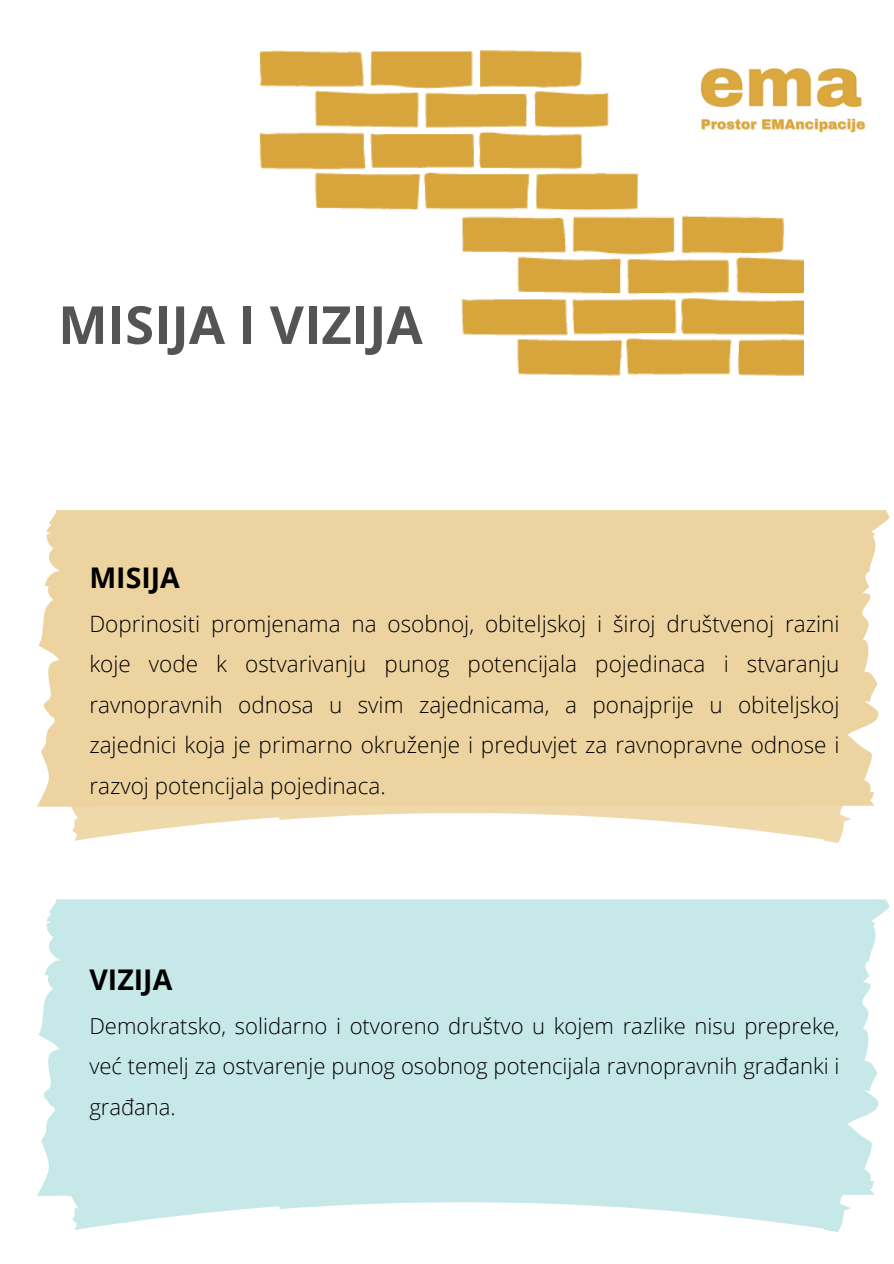
<style>
.page{position:relative;width:894px;height:1264px;background:#fff}
.page>*{position:absolute;margin:0;border:0;box-sizing:border-box;transform-origin:0 0}
.t1{font:700 52.5px "Open Sans";color:#545454}
.t2{font:700 28.5px "Open Sans";color:#000}
.t3{font:300 22.5px/40.5px "Open Sans";color:#000;text-align:justify}
.t4{font:300 22.05px/40.5px "Open Sans";color:#000;text-align:justify}
</style>
<div class="page">
<img style="left:259px;top:50px;width:544px;height:326px">
<img style="left:666px;top:50px;width:200px;height:161px">
<svg style="left:66px;top:806px;width:785px;height:36px"></svg>
<div style="left:37px;top:510px;width:853px;height:296px;background:#edd3a0"></div>
<svg style="left:66px;top:1195px;width:785px;height:36px"></svg>
<div style="left:37px;top:899px;width:853px;height:296px;background:#c7e8e9"></div>
<h1 class="t1" style="left:58px;top:288px;width:366px">MISIJA I VIZIJA</h1>
<p class="t2" style="left:89px;top:557px;width:92px">MISIJA</p>
<p class="t3" style="left:89px;top:602px;width:751px">Doprinositi promjenama na osobnoj, obiteljskoj i široj društvenoj razini koje vode k ostvarivanju punog potencijala pojedinaca i stvaranju ravnopravnih odnosa u svim zajednicama, a ponajprije u obiteljskoj zajednici koja je primarno okruženje i preduvjet za ravnopravne odnose i razvoj potencijala pojedinaca.</p>
<p class="t2" style="left:89px;top:959px;width:84px">VIZIJA</p>
<p class="t4" style="left:89px;top:1004px;width:751px">Demokratsko, solidarno i otvoreno društvo u kojem razlike nisu prepreke, već temelj za ostvarenje punog osobnog potencijala ravnopravnih građanki i građana.</p>
</div>
